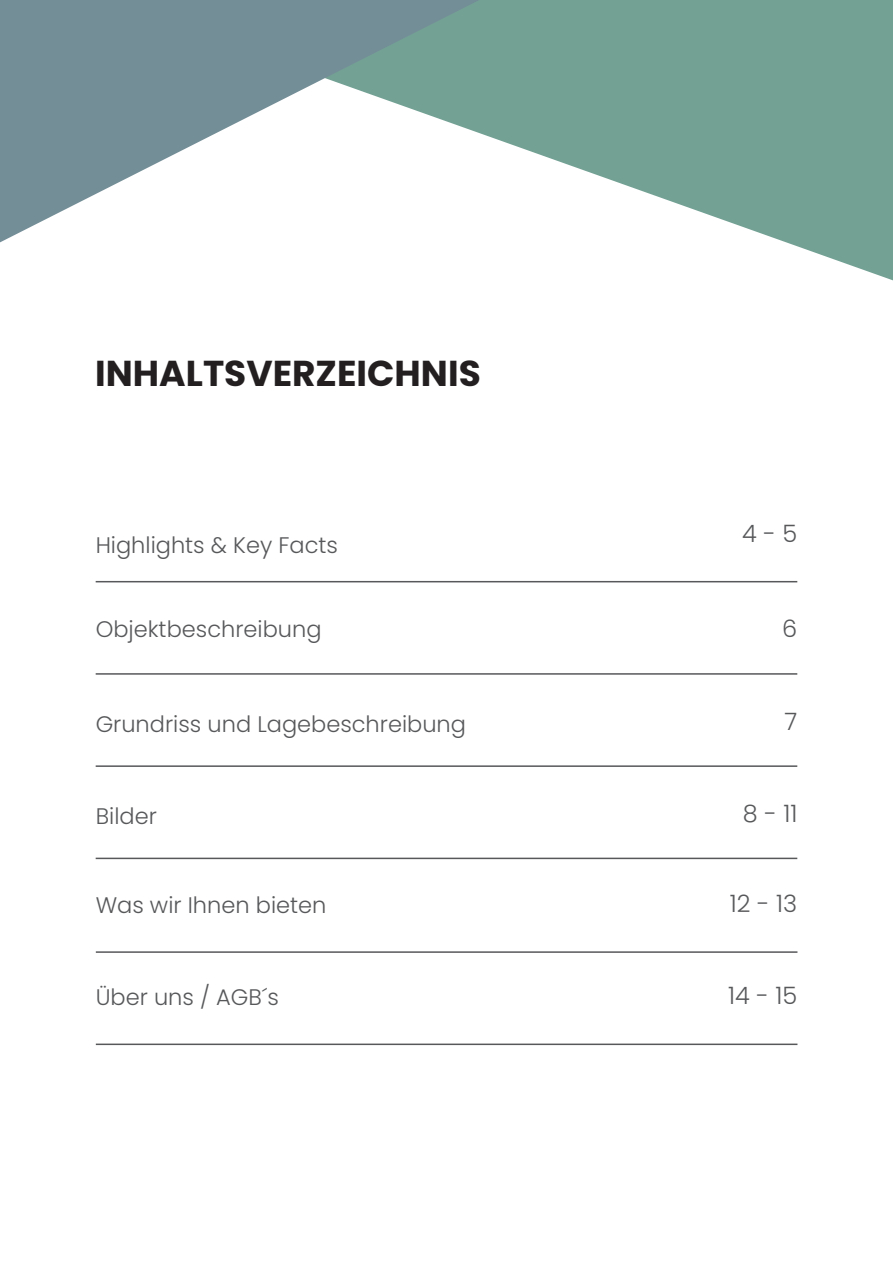
<style>
.page{position:relative;width:893px;height:1263px;background:#fff}
.page>*{position:absolute;margin:0;border:0;box-sizing:border-box;transform-origin:0 0}
.t1{font:700 36px "Poppins";color:#231f20}
.t2{font:300 24px "Poppins";color:#57585a}
.t3{font:300 22.5px "Poppins";color:#57585a}
</style>
<div class="page">
<svg style="left:479px;top:0;width:414px;height:280px;fill:#73a194"></svg>
<svg style="left:0;top:0;width:479px;height:242px;fill:#749697"></svg>
<hr style="left:96px;top:581px;width:701px;height:1px;background:#57585a">
<hr style="left:96px;top:673px;width:701px;height:2px;background:#57585a">
<hr style="left:96px;top:765px;width:701px;height:2px;background:#57585a">
<hr style="left:96px;top:858px;width:701px;height:1px;background:#57585a">
<hr style="left:96px;top:951px;width:701px;height:2px;background:#57585a">
<hr style="left:96px;top:1043px;width:701px;height:2px;background:#57585a">
<h1 class="t1" style="left:95px;top:353px;width:387px">INHALTSVERZEICHNIS</h1>
<p class="t3" style="left:96px;top:532px;width:244px">Highlights &amp; Key Facts</p>
<p class="t2" style="left:742px;top:519px;width:57px">4 - 5</p>
<p class="t3" style="left:96px;top:616px;width:227px">Objektbeschreibung</p>
<p class="t2" style="left:782px;top:615px;width:17px">6</p>
<p class="t3" style="left:96px;top:711px;width:372px">Grundriss und Lagebeschreibung</p>
<p class="t2" style="left:784px;top:707px;width:14px">7</p>
<p class="t3" style="left:96px;top:803px;width:63px">Bilder</p>
<p class="t2" style="left:743px;top:799px;width:56px">8 - 11</p>
<p class="t3" style="left:96px;top:891px;width:232px">Was wir Ihnen bieten</p>
<p class="t2" style="left:730px;top:889px;width:69px">12 - 13</p>
<p class="t3" style="left:96px;top:984px;width:185px">Über uns / AGB´s</p>
<p class="t2" style="left:728px;top:982px;width:71px">14 - 15</p>
</div>
